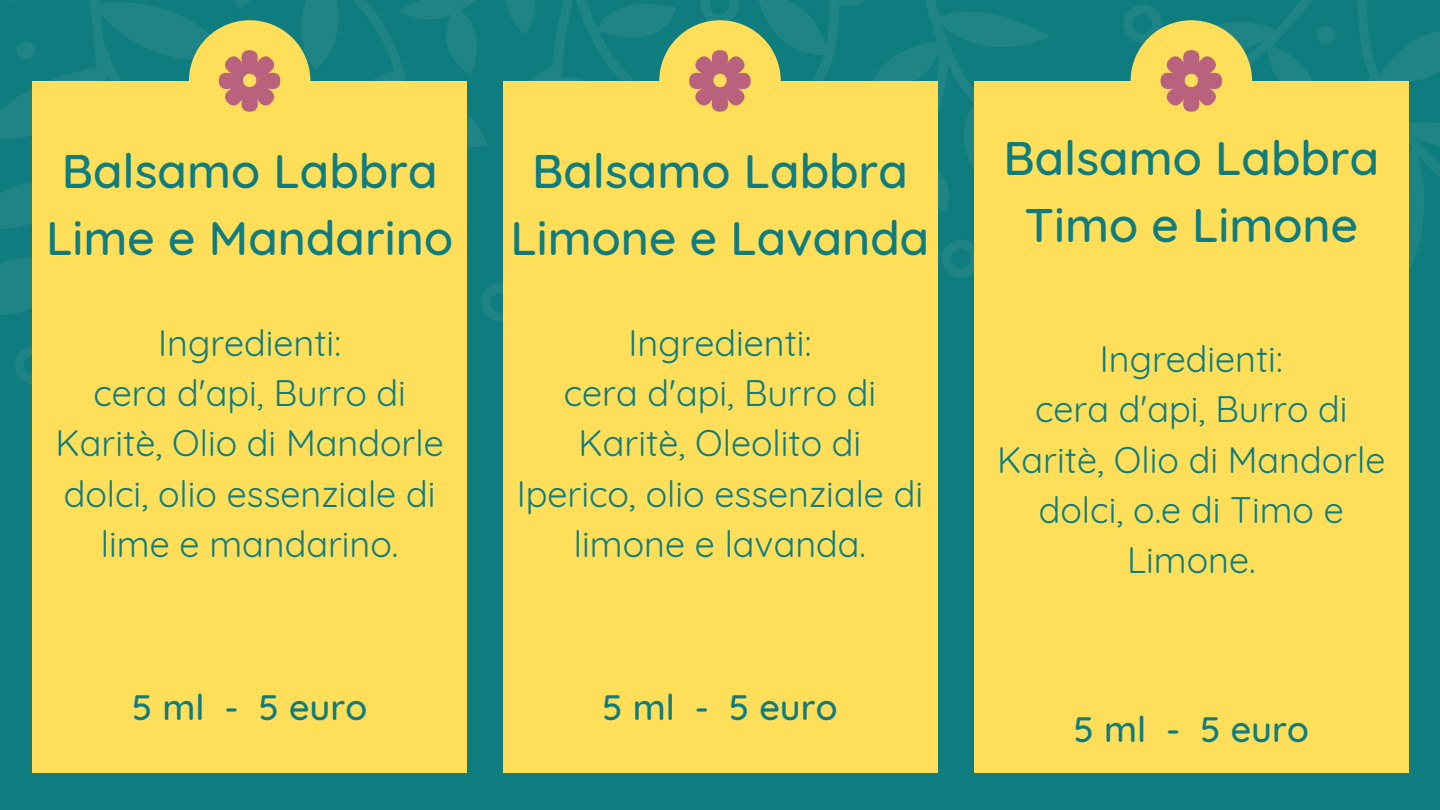
<style>
.page{position:relative;width:1440px;height:810px;background:#0f7d80}
.page>*{position:absolute;margin:0;border:0;box-sizing:border-box;transform-origin:0 0}
.t1{font:500 48px/66.8px "Quicksand";color:#0f7d80;text-align:center}
.t2{font:36px/50.2px "Quicksand";color:#0f7d80;text-align:center}
.t3{font:500 36px "Quicksand";color:#0f7d80}
</style>
<div class="page">
<div style="left:33px;top:81px;width:434px;height:691px;background:#ffde59"></div>
<div style="left:503px;top:81px;width:434px;height:691px;background:#ffde59"></div>
<div style="left:974px;top:81px;width:435px;height:691px;background:#ffde59"></div>
<svg style="left:0;top:0;width:1440px;height:389px"></svg>
<h1 class="t1" style="left:46px;top:137px;width:408px">Balsamo Labbra<br>Lime e Mandarino</h1>
<h1 class="t1" style="left:511px;top:137px;width:420px">Balsamo Labbra<br>Limone e Lavanda</h1>
<p class="t2" style="left:56px;top:317px;width:390px">Ingredienti:<br>cera d'api, Burro di<br>Karitè, Olio di Mandorle dolci, olio essenziale di lime e mandarino.</p>
<p class="t2" style="left:517px;top:317px;width:408px">Ingredienti:<br>cera d'api, Burro di<br>Karitè, Oleolito di<br>Iperico, olio essenziale di limone e lavanda.</p>
<p class="t3" style="left:132px;top:684px;width:237px">5 ml - 5 euro</p>
<p class="t3" style="left:602px;top:684px;width:237px">5 ml - 5 euro</p>
<h1 class="t1" style="left:1003px;top:124px;width:377px">Balsamo Labbra<br>Timo e Limone</h1>
<p class="t2" style="left:997px;top:334px;width:390px">Ingredienti:<br>cera d'api, Burro di<br>Karitè, Olio di Mandorle dolci, o.e di Timo e<br>Limone.</p>
<p class="t3" style="left:1074px;top:706px;width:237px">5 ml - 5 euro</p>
</div>
